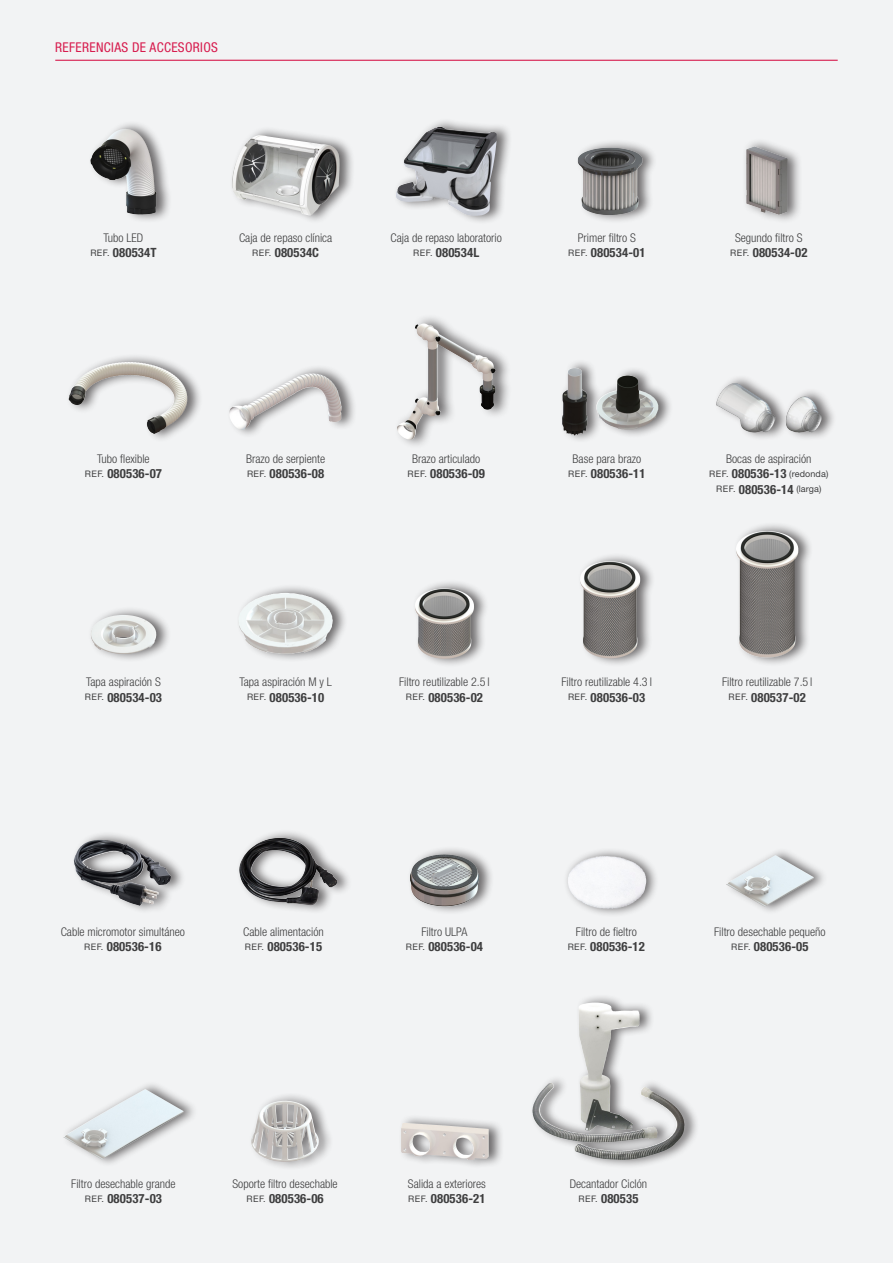
<style>
.page{position:relative;width:893px;height:1263px;background:#f2f3f4}
.page>*{position:absolute;margin:0;border:0;box-sizing:border-box;transform-origin:0 0}
.t1{font:condensed 13.5px "Helvetica Neue LT Std";letter-spacing:.025em;color:#d71c4e}
.Pie_imagen_y_referencia{font:700 condensed 12.75px "Helvetica Neue LT Std";letter-spacing:.01em;color:#3e3e3f}
.Pie_imagen_y_referencia-2{font:300 condensed 12px "Helvetica Neue LT Std";color:#3e3e3f}
.Pie_imagen_y_referencia-3{font:9px "Helvetica Neue LT Std";letter-spacing:.015em;color:#3e3e3f}
.s1{font-weight:400;font-stretch:normal;font-size:9px}
.s2{font-weight:700;font-stretch:condensed;font-size:12.75px}
</style>
<div class="page">
<hr style="left:55px;top:60px;width:783px;height:1px;background:#d71c4e">
<div style="left:412px;top:579px;width:77px;height:89px;background:#231f20;opacity:.65"></div>
<img style="left:422px;top:588px;width:22px;height:6px">
<div style="left:577px;top:552px;width:79px;height:116px;background:#231f20;opacity:.65"></div>
<img style="left:583px;top:561px;width:26px;height:11px">
<div style="left:733px;top:522px;width:80px;height:144px;background:#231f20;opacity:.65"></div>
<img style="left:739px;top:531px;width:26px;height:11px">
<div style="left:407px;top:845px;width:87px;height:71px;background:#231f20;opacity:.65"></div>
<img style="left:410px;top:854px;width:33px;height:39px">
<div style="left:563px;top:847px;width:96px;height:71px;background:#231f20;opacity:.65"></div>
<img style="left:583px;top:856px;width:19px;height:5px">
<div style="left:249px;top:1092px;width:85px;height:79px;background:#231f20;opacity:.65"></div>
<img style="left:261px;top:1101px;width:24px;height:9px">
<div style="left:725px;top:847px;width:103px;height:68px;background:#231f20;opacity:.65"></div>
<img style="left:758px;top:855px;width:17px;height:10px">
<div style="left:61px;top:1081px;width:137px;height:87px;background:#231f20;opacity:.65"></div>
<img style="left:125px;top:1089px;width:20px;height:11px">
<div style="left:530px;top:993px;width:170px;height:176px;background:#231f20;opacity:.65"></div>
<img style="left:578px;top:1004px;width:55px;height:127px">
<div style="left:66px;top:353px;width:136px;height:89px;background:#231f20;opacity:.65"></div>
<img style="left:82px;top:362px;width:46px;height:14px">
<div style="left:227px;top:365px;width:130px;height:74px;background:#231f20;opacity:.65"></div>
<img style="left:292px;top:373px;width:21px;height:6px">
<div style="left:394px;top:314px;width:118px;height:135px;background:#231f20;opacity:.65"></div>
<img style="left:415px;top:324px;width:8px;height:15px">
<div style="left:88px;top:606px;width:84px;height:57px;background:#231f20;opacity:.65"></div>
<img style="left:93px;top:615px;width:28px;height:12px">
<div style="left:236px;top:584px;width:112px;height:79px;background:#231f20;opacity:.65"></div>
<img style="left:238px;top:593px;width:91px;height:61px">
<div style="left:714px;top:374px;width:123px;height:67px;background:#231f20;opacity:.65"></div>
<img style="left:716px;top:383px;width:58px;height:50px">
<div style="left:559px;top:359px;width:114px;height:85px;background:#231f20;opacity:.65"></div>
<img style="left:562px;top:368px;width:57px;height:67px">
<div style="left:575px;top:139px;width:83px;height:85px;background:#231f20;opacity:.65"></div>
<img style="left:578px;top:148px;width:31px;height:20px">
<div style="left:742px;top:137px;width:60px;height:87px;background:#231f20;opacity:.65"></div>
<svg style="left:747px;top:146px;width:7px;height:3px"></svg>
<div style="left:72px;top:831px;width:114px;height:83px;background:#231f20;opacity:.65"></div>
<img style="left:74px;top:840px;width:69px;height:66px">
<div style="left:237px;top:829px;width:115px;height:85px;background:#231f20;opacity:.65"></div>
<img style="left:259px;top:838px;width:21px;height:5px">
<div style="left:88px;top:120px;width:84px;height:104px;background:#231f20;opacity:.65"></div>
<img style="left:97px;top:129px;width:28px;height:20px">
<div style="left:393px;top:118px;width:119px;height:107px;background:#231f20;opacity:.65"></div>
<img style="left:421px;top:127px;width:17px;height:10px">
<div style="left:398px;top:1114px;width:106px;height:55px;background:#231f20;opacity:.65"></div>
<img style="left:401px;top:1123px;width:88px;height:37px">
<div style="left:229px;top:127px;width:126px;height:97px;background:#231f20;opacity:.65"></div>
<img style="left:245px;top:135px;width:15px;height:10px">
<p class="t1" style="left:55px;top:40px;width:164px">REFERENCIAS DE ACCESORIOS</p>
<p class="Pie_imagen_y_referencia-2" style="left:103px;top:231px;width:41px">Tubo LED</p>
<p class="Pie_imagen_y_referencia" style="left:90px;top:245px;width:68px"><span class="s1">REF.</span> 080534T</p>
<p class="Pie_imagen_y_referencia-2" style="left:239px;top:231px;width:95px">Caja de repaso clínica</p>
<p class="Pie_imagen_y_referencia" style="left:252px;top:245px;width:68px"><span class="s1">REF.</span> 080534C</p>
<p class="Pie_imagen_y_referencia-2" style="left:391px;top:231px;width:113px">Caja de repaso laboratorio</p>
<p class="Pie_imagen_y_referencia" style="left:413px;top:245px;width:67px"><span class="s1">REF.</span> 080534L</p>
<p class="Pie_imagen_y_referencia-2" style="left:578px;top:231px;width:60px">Primer filtro S</p>
<p class="Pie_imagen_y_referencia" style="left:568px;top:245px;width:79px"><span class="s1">REF.</span> 080534-01</p>
<p class="Pie_imagen_y_referencia-2" style="left:735px;top:231px;width:69px">Segundo filtro S</p>
<p class="Pie_imagen_y_referencia" style="left:730px;top:245px;width:79px"><span class="s1">REF.</span> 080534-02</p>
<p class="Pie_imagen_y_referencia-2" style="left:97px;top:452px;width:54px">Tubo flexible</p>
<p class="Pie_imagen_y_referencia" style="left:85px;top:466px;width:79px"><span class="s1">REF.</span> 080536-07</p>
<p class="Pie_imagen_y_referencia-2" style="left:86px;top:675px;width:76px">Tapa aspiración S</p>
<p class="Pie_imagen_y_referencia" style="left:85px;top:689px;width:79px"><span class="s1">REF.</span> 080534-03</p>
<p class="Pie_imagen_y_referencia-2" style="left:246px;top:452px;width:81px">Brazo de serpiente</p>
<p class="Pie_imagen_y_referencia" style="left:247px;top:466px;width:79px"><span class="s1">REF.</span> 080536-08</p>
<p class="Pie_imagen_y_referencia-2" style="left:412px;top:452px;width:70px">Brazo articulado</p>
<p class="Pie_imagen_y_referencia" style="left:408px;top:466px;width:79px"><span class="s1">REF.</span> 080536-09</p>
<p class="Pie_imagen_y_referencia-2" style="left:573px;top:452px;width:70px">Base para brazo</p>
<p class="Pie_imagen_y_referencia" style="left:568px;top:466px;width:79px"><span class="s1">REF.</span> 080536-11</p>
<p class="Pie_imagen_y_referencia-2" style="left:726px;top:452px;width:87px">Bocas de aspiración</p>
<p class="Pie_imagen_y_referencia-3" style="left:709px;top:468px;width:121px">REF. <span class="s2">080536-13</span> (redonda)</p>
<p class="Pie_imagen_y_referencia-3" style="left:716px;top:484px;width:107px">REF. <span class="s2">080536-14</span> (larga)</p>
<p class="Pie_imagen_y_referencia-2" style="left:239px;top:675px;width:94px">Tapa aspiración M y L</p>
<p class="Pie_imagen_y_referencia" style="left:247px;top:689px;width:79px"><span class="s1">REF.</span> 080536-10</p>
<p class="Pie_imagen_y_referencia-2" style="left:399px;top:675px;width:92px">Filtro reutilizable 2.5 l</p>
<p class="Pie_imagen_y_referencia" style="left:406px;top:689px;width:79px"><span class="s1">REF.</span> 080536-02</p>
<p class="Pie_imagen_y_referencia-2" style="left:561px;top:675px;width:92px">Filtro reutilizable 4.3 l</p>
<p class="Pie_imagen_y_referencia" style="left:568px;top:689px;width:79px"><span class="s1">REF.</span> 080536-03</p>
<p class="Pie_imagen_y_referencia-2" style="left:722px;top:675px;width:92px">Filtro reutilizable 7.5 l</p>
<p class="Pie_imagen_y_referencia" style="left:729px;top:689px;width:79px"><span class="s1">REF.</span> 080537-02</p>
<p class="Pie_imagen_y_referencia-2" style="left:61px;top:925px;width:126px">Cable micromotor simultáneo</p>
<p class="Pie_imagen_y_referencia" style="left:84px;top:939px;width:79px"><span class="s1">REF.</span> 080536-16</p>
<p class="Pie_imagen_y_referencia-2" style="left:243px;top:925px;width:82px">Cable alimentación</p>
<p class="Pie_imagen_y_referencia" style="left:245px;top:939px;width:79px"><span class="s1">REF.</span> 080536-15</p>
<p class="Pie_imagen_y_referencia-2" style="left:421px;top:925px;width:48px">Filtro ULPA</p>
<p class="Pie_imagen_y_referencia" style="left:406px;top:939px;width:79px"><span class="s1">REF.</span> 080536-04</p>
<p class="Pie_imagen_y_referencia-2" style="left:576px;top:925px;width:62px">Filtro de fieltro</p>
<p class="Pie_imagen_y_referencia" style="left:568px;top:939px;width:79px"><span class="s1">REF.</span> 080536-12</p>
<p class="Pie_imagen_y_referencia-2" style="left:714px;top:925px;width:113px">Filtro desechable pequeño</p>
<p class="Pie_imagen_y_referencia" style="left:731px;top:939px;width:79px"><span class="s1">REF.</span> 080536-05</p>
<p class="Pie_imagen_y_referencia-2" style="left:71px;top:1177px;width:106px">Filtro desechable grande</p>
<p class="Pie_imagen_y_referencia" style="left:85px;top:1191px;width:79px"><span class="s1">REF.</span> 080537-03</p>
<p class="Pie_imagen_y_referencia-2" style="left:232px;top:1177px;width:107px">Soporte filtro desechable</p>
<p class="Pie_imagen_y_referencia" style="left:246px;top:1191px;width:79px"><span class="s1">REF.</span> 080536-06</p>
<p class="Pie_imagen_y_referencia-2" style="left:408px;top:1177px;width:79px">Salida a exteriores</p>
<p class="Pie_imagen_y_referencia" style="left:408px;top:1191px;width:79px"><span class="s1">REF.</span> 080536-21</p>
<p class="Pie_imagen_y_referencia-2" style="left:570px;top:1177px;width:79px">Decantador Ciclón</p>
<p class="Pie_imagen_y_referencia" style="left:578px;top:1191px;width:61px"><span class="s1">REF.</span> 080535</p>
</div>
